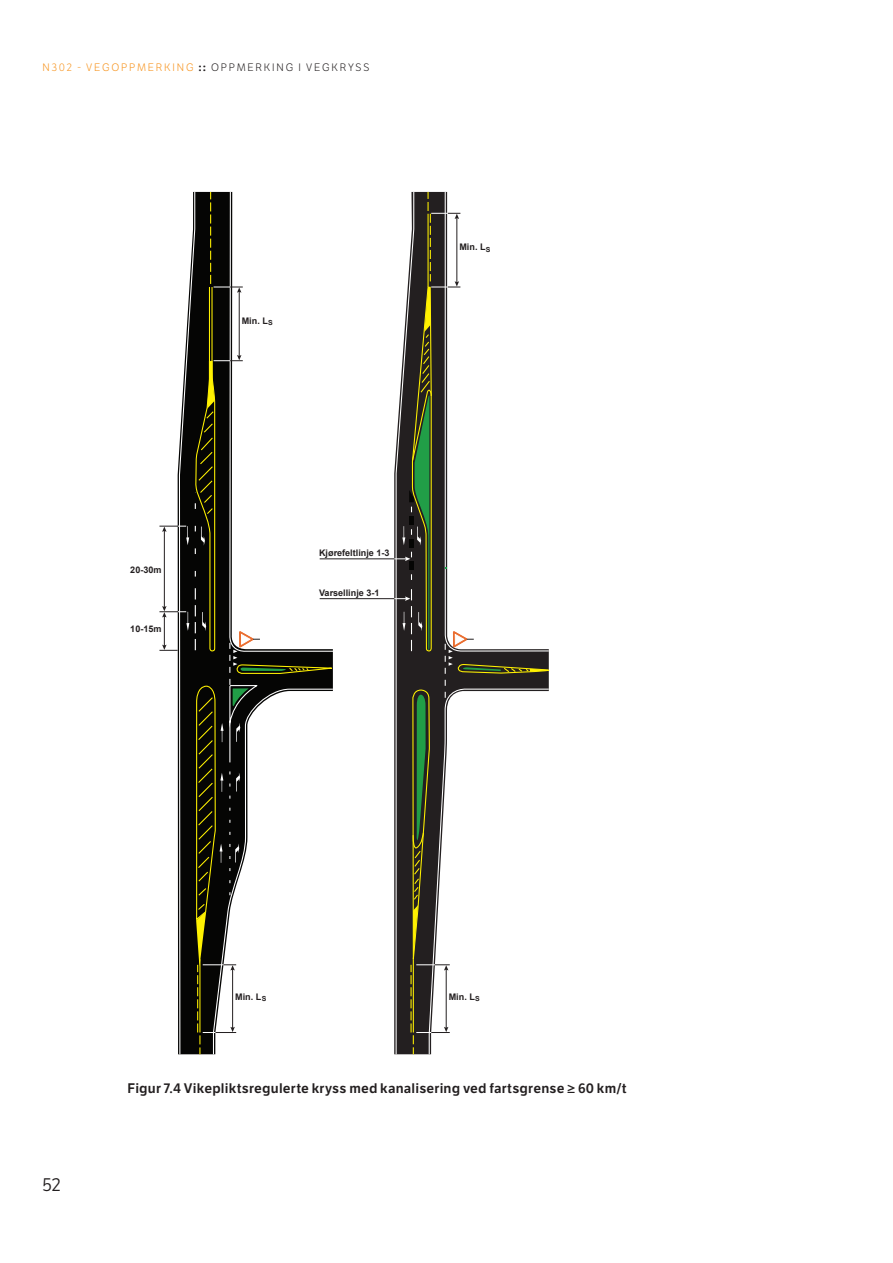
<style>
.page{position:relative;width:893px;height:1263px;background:#fff}
.page>*{position:absolute;margin:0;border:0;box-sizing:border-box;transform-origin:0 0}
.t1{font:18px "LFT Etica";color:#231f20}
.Billedtekst{font:600 13.5px "LFT Etica";letter-spacing:.015em;color:#231f20}
.t2{font:300 10.5px "LFT Etica";letter-spacing:.175em;color:#231f20}
.t3{font:700 9px "Arial";color:#231f20}
.s1{color:#f7931d}
.s2{font-weight:700}
</style>
<div class="page">
<hr style="left:320px;top:558px;width:74px;height:1px;background:#231f20">
<hr style="left:320px;top:598px;width:74px;height:1px;background:#231f20">
<svg style="left:394px;top:191px;width:156px;height:864px"></svg>
<svg style="left:159px;top:191px;width:175px;height:864px"></svg>
<p class="t2" style="left:43px;top:62px;width:328px"><span class="s1">N302 - VEGOPPMERKING</span> <span class="s2">::</span> OPPMERKING I VEGKRYSS</p>
<p class="t3" style="left:242px;top:315px;width:33px">Min. L<sub>S</sub></p>
<p class="t3" style="left:459px;top:241px;width:33px">Min. L<sub>S</sub></p>
<p class="t3" style="left:130px;top:563px;width:33px">20-30m</p>
<p class="t3" style="left:130px;top:623px;width:33px">10-15m</p>
<p class="t3" style="left:319px;top:546px;width:72px">Kjørefeltlinje 1-3</p>
<p class="t3" style="left:319px;top:586px;width:62px">Varsellinje 3-1</p>
<p class="t3" style="left:235px;top:991px;width:33px">Min. L<sub>S</sub></p>
<p class="t3" style="left:449px;top:991px;width:33px">Min. L<sub>S</sub></p>
<h1 class="t1" style="left:43px;top:1174px;width:20px">52</h1>
<h2 class="Billedtekst" style="left:128px;top:1080px;width:501px">Figur 7.4 Vikepliktsregulerte kryss med kanalisering ved fartsgrense ≥ 60 km/t</h2>
</div>
